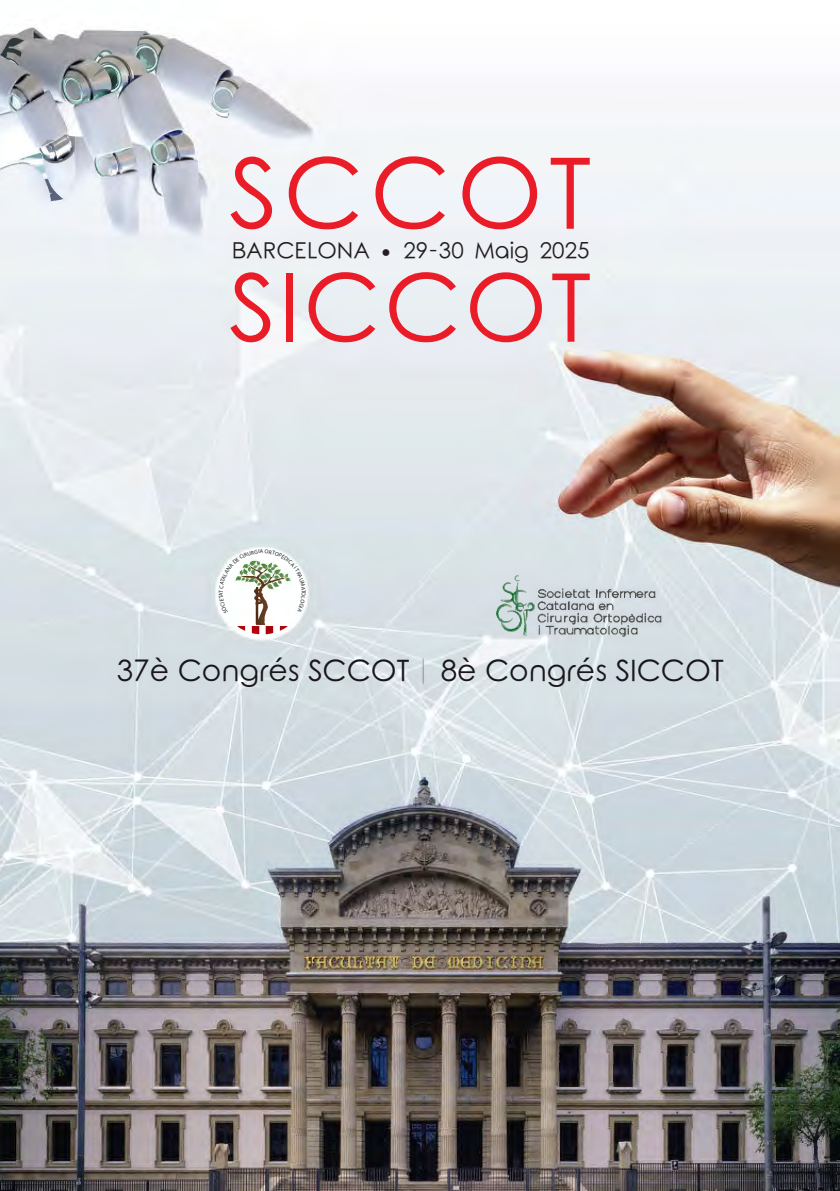
<style>
.page{position:relative;width:840px;height:1191px;background:#fff}
.page>*{position:absolute;margin:0;border:0;box-sizing:border-box;transform-origin:0 0}
.t1{font:98px "Rounded Elegance";letter-spacing:.065em;color:#e91c28}
.t2{font:94px "Rounded Elegance";letter-spacing:.04em;color:#e91c28}
.t3{font:29.6px "Rounded Elegance";color:#1a171c}
.t4{font:22.2px "Rounded Elegance";color:#231f20}
</style>
<div class="page">
<img style="left:0;top:27px;width:839px;height:1164px">
<svg style="left:219px;top:549px;width:86px;height:65px"></svg>
<p class="t1" style="left:228px;top:137px;width:365px">SCCOT</p>
<p class="t4" style="left:232px;top:238px;width:359px">BARCELONA • 29-30 Maig 2025</p>
<p class="t2" style="left:228px;top:254px;width:365px">SICCOT</p>
<p class="t3" style="left:117px;top:653px;width:608px">37è Congrés SCCOT 8è Congrés SICCOT</p>
</div>
